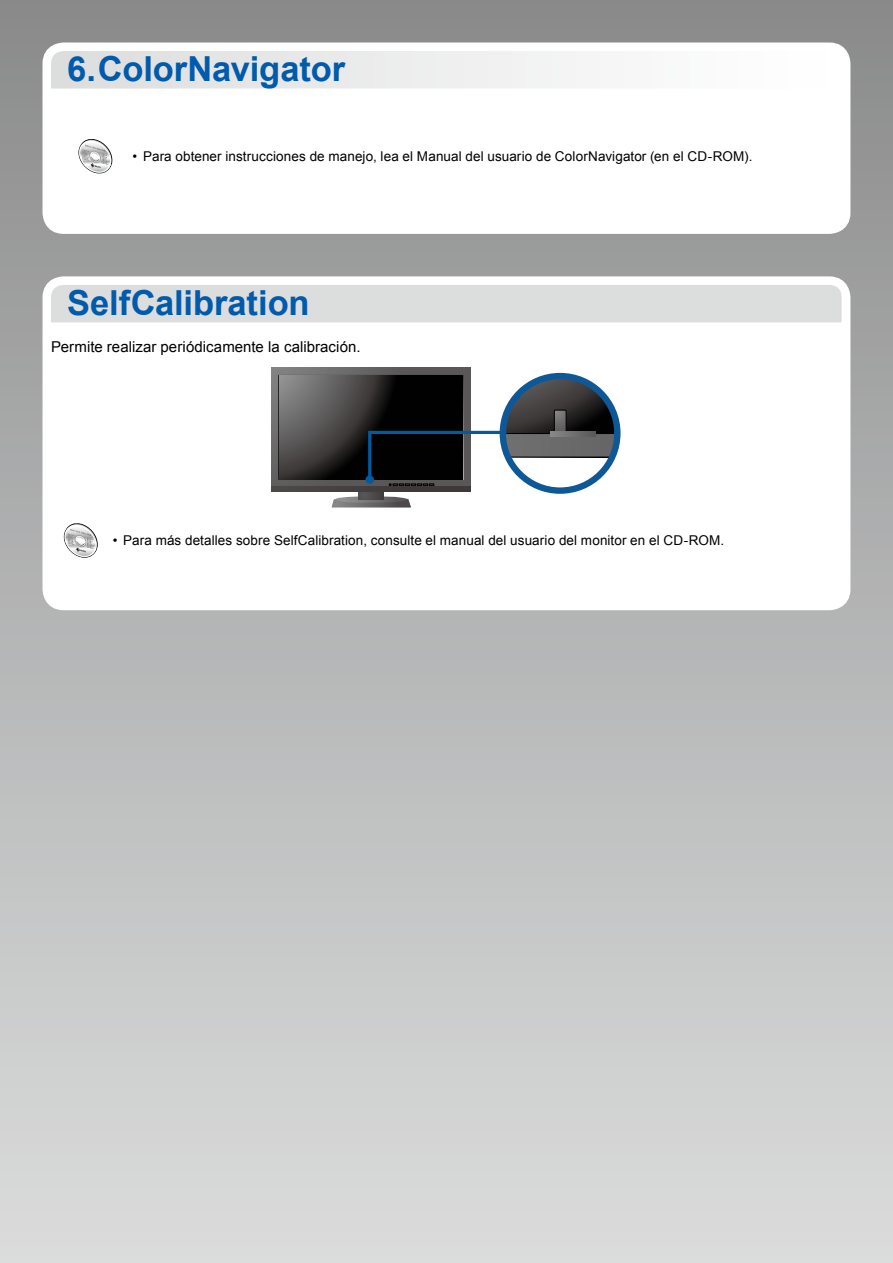
<style>
.page{position:relative;width:893px;height:1263px;background:#fff}
.page>*{position:absolute;margin:0;border:0;box-sizing:border-box;transform-origin:0 0}
.t1{font:700 34.5px "Arial";letter-spacing:-.005em;color:#005bac}
.t2{font:15px "Arial";letter-spacing:.005em;color:#000}
.t3{font:13.5px "Arial";letter-spacing:.005em;color:#000}
</style>
<div class="page">
<div style="left:0;top:0;width:893px;height:1263px;background:linear-gradient(to bottom,#8d8d8e,#dcdddd)"></div>
<div style="left:47px;top:47px;width:799px;height:183px;background:#fff;border-radius:17px"></div>
<div style="left:51px;top:50px;width:791px;height:39px;background:linear-gradient(to right,#ddddde,#fff)"></div>
<svg style="left:78px;top:139px;width:35px;height:35px"></svg>
<div style="left:43px;top:43px;width:807px;height:191px;border:9px solid #fff;border-radius:17px"></div>
<div style="left:47px;top:281px;width:799px;height:325px;background:#fff;border-radius:17px"></div>
<div style="left:51px;top:283px;width:791px;height:39px;background:#dcdddd"></div>
<svg style="left:332px;top:496px;width:79px;height:11px"></svg>
<svg style="left:358px;top:491px;width:26px;height:8px"></svg>
<svg style="left:272px;top:368px;width:198px;height:119px;background:#646262"></svg>
<hr style="left:272px;top:487px;width:198px;height:4px;background:#423e3d">
<svg style="left:278px;top:375px;width:339px;height:110px"></svg>
<div style="left:366px;top:475px;width:8px;height:9px;background:#005ba1;border-radius:50%"></div>
<div style="left:500px;top:373px;width:120px;height:121px;border:6px solid #0f5898;border-radius:50%"></div>
<svg style="left:63px;top:523px;width:35px;height:35px"></svg>
<div style="left:43px;top:276px;width:807px;height:334px;border:9px solid #fff;border-radius:17px"></div>
<h1 class="t1" style="left:67px;top:46px;width:279px">6.ColorNavigator</h1>
<p class="t3" style="left:133px;top:147px;width:621px">• Para obtener instrucciones de manejo, lea el Manual del usuario de ColorNavigator (en el CD-ROM).</p>
<h1 class="t1" style="left:67px;top:279px;width:244px">SelfCalibration</h1>
<p class="t2" style="left:51px;top:337px;width:311px">Permite realizar periódicamente la calibración.</p>
<p class="t3" style="left:113px;top:532px;width:613px">• Para más detalles sobre SelfCalibration, consulte el manual del usuario del monitor en el CD-ROM.</p>
</div>
